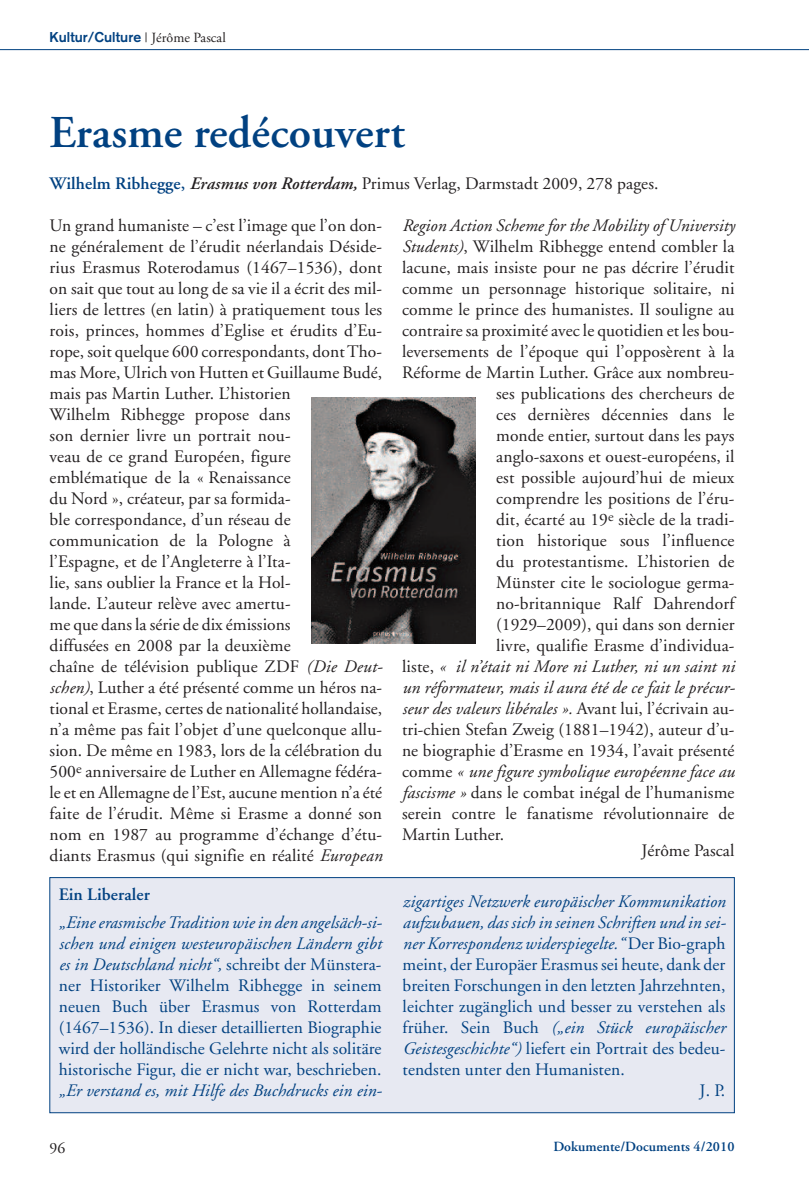
<style>
.page{position:relative;width:809px;height:1191px;background:#fff}
.page>*{position:absolute;margin:0;border:0;box-sizing:border-box;transform-origin:0 0}
.t1{font:600 45.5px "Adobe Garamond";letter-spacing:.005em;color:#014181}
.t2{font:17.5px/21px "Adobe Garamond";letter-spacing:.01em;color:#231f20}
.t3{font:17.5px/21px "Adobe Garamond";letter-spacing:.005em;color:#014181;text-align:justify}
.t4{font:italic 17.5px "Adobe Garamond";letter-spacing:.005em;color:#231f20}
.t5{font:italic 17.5px "Adobe Garamond";letter-spacing:.005em;color:#014181}
.t6{font:600 17.5px "Adobe Garamond";letter-spacing:.005em;color:#014181}
.t7{font:15.75px "Adobe Garamond";color:#231f20}
.t8{font:700 14px "Akzidenz Grotesk";letter-spacing:.005em;color:#014181}
.t9{font:600 14px "Adobe Garamond";letter-spacing:.005em;color:#014181}
.s1{font-family:"Adobe Garamond";font-weight:400;color:#231f20}
.s2{font-weight:600;color:#014181}
.s3{font-weight:600;font-style:italic}
.s4{font-style:italic}
.s5{font-style:normal}
</style>
<div class="page">
<hr style="left:0;top:49px;width:809px;height:1px;background:#014181">
<img style="left:311px;top:397px;width:164px;height:246px">
<div style="left:50px;top:877px;width:684px;height:235px;background:#e7e9f2"></div>
<div style="left:50px;top:877px;width:684px;height:235px;border:1px solid #014181"></div>
<p class="t8" style="left:50px;top:32px;width:178px">Kultur/Culture <span class="s1">| Jérôme Pascal</span></p>
<h1 class="t1" style="left:50px;top:114px;width:357px">Erasme redécouvert</h1>
<p class="t2" style="left:50px;top:174px;width:610px"><span class="s2">Wilhelm Ribhegge,</span> <span class="s3">Erasmus von Rotterdam,</span> Primus Verlag, Darmstadt 2009, 278 pages.</p>
<p class="t4" style="left:402px;top:218px;width:334px">Region Action Scheme for the Mobility of University</p>
<p class="t2" style="left:402px;top:237px;width:334px"><span class="s4">Students)</span>, Wilhelm Ribhegge entend combler la</p>
<p class="t2" style="left:402px;top:258px;width:334px">lacune, mais insiste pour ne pas décrire l’érudit</p>
<p class="t2" style="left:402px;top:279px;width:334px">comme un personnage historique solitaire, ni</p>
<p class="t2" style="left:402px;top:300px;width:334px">comme le prince des humanistes. Il souligne au</p>
<p class="t2" style="left:402px;top:321px;width:334px">contraire sa proximité avec le quotidien et les bou-</p>
<p class="t2" style="left:402px;top:342px;width:334px">leversements de l’époque qui l’opposèrent à la</p>
<p class="t2" style="left:402px;top:363px;width:334px">Réforme de Martin Luther. Grâce aux nombreu-</p>
<p class="t2" style="left:496px;top:384px;width:240px">ses publications des chercheurs de</p>
<p class="t2" style="left:496px;top:405px;width:240px">ces dernières décennies dans le</p>
<p class="t2" style="left:496px;top:426px;width:240px">monde entier, surtout dans les pays</p>
<p class="t2" style="left:496px;top:447px;width:240px">anglo-saxons et ouest-européens, il</p>
<p class="t2" style="left:496px;top:468px;width:240px">est possible aujourd’hui de mieux</p>
<p class="t2" style="left:496px;top:489px;width:240px">comprendre les positions de l’éru-</p>
<p class="t2" style="left:496px;top:510px;width:240px">dit, écarté au 19<sup>e</sup> siècle de la tradi-</p>
<p class="t2" style="left:496px;top:531px;width:240px">tion historique sous l’influence</p>
<p class="t2" style="left:496px;top:552px;width:240px">du protestantisme. L’historien de</p>
<p class="t2" style="left:496px;top:573px;width:240px">Münster cite le sociologue germa-</p>
<p class="t2" style="left:496px;top:594px;width:240px">no-britannique Ralf Dahrendorf</p>
<p class="t2" style="left:496px;top:615px;width:240px">(1929–2009), qui dans son dernier</p>
<p class="t2" style="left:496px;top:636px;width:240px">livre, qualifie Erasme d’individua-</p>
<p class="t4" style="left:402px;top:659px;width:334px"><span class="s5">liste,</span> « il n’était ni More ni Luther, ni un saint ni</p>
<p class="t4" style="left:402px;top:680px;width:335px">un réformateur, mais il aura été de ce fait le précur-</p>
<p class="t4" style="left:402px;top:701px;width:334px">seur des valeurs libérales ». <span class="s5">Avant lui, l’écrivain au-</span></p>
<p class="t2" style="left:402px;top:720px;width:334px">tri-chien Stefan Zweig (1881–1942), auteur d’u-</p>
<p class="t2" style="left:402px;top:741px;width:334px">ne biographie d’Erasme en 1934, l’avait présenté</p>
<p class="t4" style="left:402px;top:764px;width:334px"><span class="s5">comme</span> « une figure symbolique européenne face au</p>
<p class="t2" style="left:402px;top:783px;width:334px"><span class="s4">fascisme »</span> dans le combat inégal de l’humanisme</p>
<p class="t2" style="left:402px;top:804px;width:334px">serein contre le fanatisme révolutionnaire de</p>
<p class="t2" style="left:402px;top:825px;width:103px">Martin Luther.</p>
<p class="t2" style="left:641px;top:841px;width:95px">Jérôme Pascal</p>
<p class="t6" style="left:59px;top:887px;width:93px">Ein Liberaler</p>
<p class="t3" style="left:59px;top:913px;width:325px"><span class="s4">„Eine erasmischeTradition wie in den angelsäch-si&shy;schen und einigen westeuropäischen Ländern gibt es in Deutschland nicht“,</span> schreibt der Münstera&shy;ner Historiker Wilhelm Ribhegge in seinem neuen Buch über Erasmus von Rotterdam (1467–1536). In dieser detaillierten Biographie wird der holländische Gelehrte nicht als solitäre historische Figur, die er nicht war, beschrieben.</p>
<p class="t5" style="left:59px;top:1083px;width:325px">„Er verstand es, mit Hilfe des Buchdrucks ein ein-</p>
<p class="t2" style="left:50px;top:216px;width:335px">Un grand humaniste – c’est l’image que l’on don&shy;ne généralement de l’érudit néerlandais Déside&shy;rius Erasmus Roterodamus (1467–1536), dont on sait que tout au long de sa vie il a écrit des mil&shy;liers de lettres (en latin) à pratiquement tous les rois, princes, hommes d’Eglise et érudits d’Eu&shy;rope, soit quelque 600 correspondants, dontTho&shy;mas More, Ulrich von Hutten et Guillaume Budé, mais pas Martin Luther. L’historien<br>Wilhelm Ribhegge propose dans<br>son dernier livre un portrait nou-<br>veau de ce grand Européen, figure emblématique de la « Renaissance<br>du Nord », créateur, par sa formida-<br>ble correspondance, d’un réseau de communication de la Pologne à<br>l’Espagne, et de l’Angleterre à l’Ita-<br>lie, sans oublier la France et la Hol-<br>lande. L’auteur relève avec amertu-<br>me que dans la série de dix émissions<br>diffusées en 2008 par la deuxième<br>chaîne de télévision publique ZDF <span class="s4">(Die Deut&shy;schen)</span>, Luther a été présenté comme un héros na&shy;tional et Erasme, certes de nationalité hollandaise, n’a même pas fait l’objet d’une quelconque allu&shy;sion. De même en 1983, lors de la célébration du 500<sup>e</sup> anniversaire de Luther en Allemagne fédéra&shy;le et en Allemagne de l’Est, aucune mention n’a été faite de l’érudit. Même si Erasme a donné son nom en 1987 au programme d’échange d’étu&shy;diants Erasmus (qui signifie en réalité <span class="s4">European</span></p>
<p class="t5" style="left:402px;top:894px;width:324px">zigartiges Netzwerk europäischer Kommunikation</p>
<p class="t5" style="left:402px;top:915px;width:325px">aufzubauen, das sich in seinen Schriften und in sei-</p>
<p class="t5" style="left:402px;top:936px;width:324px">ner Korrespondenz widerspiegelte.“ <span class="s5">Der Bio-graph</span></p>
<p class="t3" style="left:402px;top:955px;width:324px">meint, der Europäer Erasmus sei heute, dank der</p>
<p class="t3" style="left:402px;top:976px;width:324px">breiten Forschungen in den letzten Jahrzehnten,</p>
<p class="t3" style="left:402px;top:997px;width:324px">leichter zugänglich und besser zu verstehen als</p>
<p class="t5" style="left:402px;top:1020px;width:324px"><span class="s5">früher. Sein Buch</span> („ein Stück europäischer</p>
<p class="t3" style="left:402px;top:1039px;width:324px"><span class="s4">Geistesgeschichte“)</span> liefert ein Portrait des bedeu-</p>
<p class="t3" style="left:402px;top:1060px;width:224px">tendsten unter den Humanisten.</p>
<p class="t3" style="left:699px;top:1081px;width:27px">J. P.</p>
<p class="t7" style="left:50px;top:1141px;width:17px">96</p>
<p class="t9" style="left:553px;top:1141px;width:183px">Dokumente/Documents 4/2010</p>
</div>
